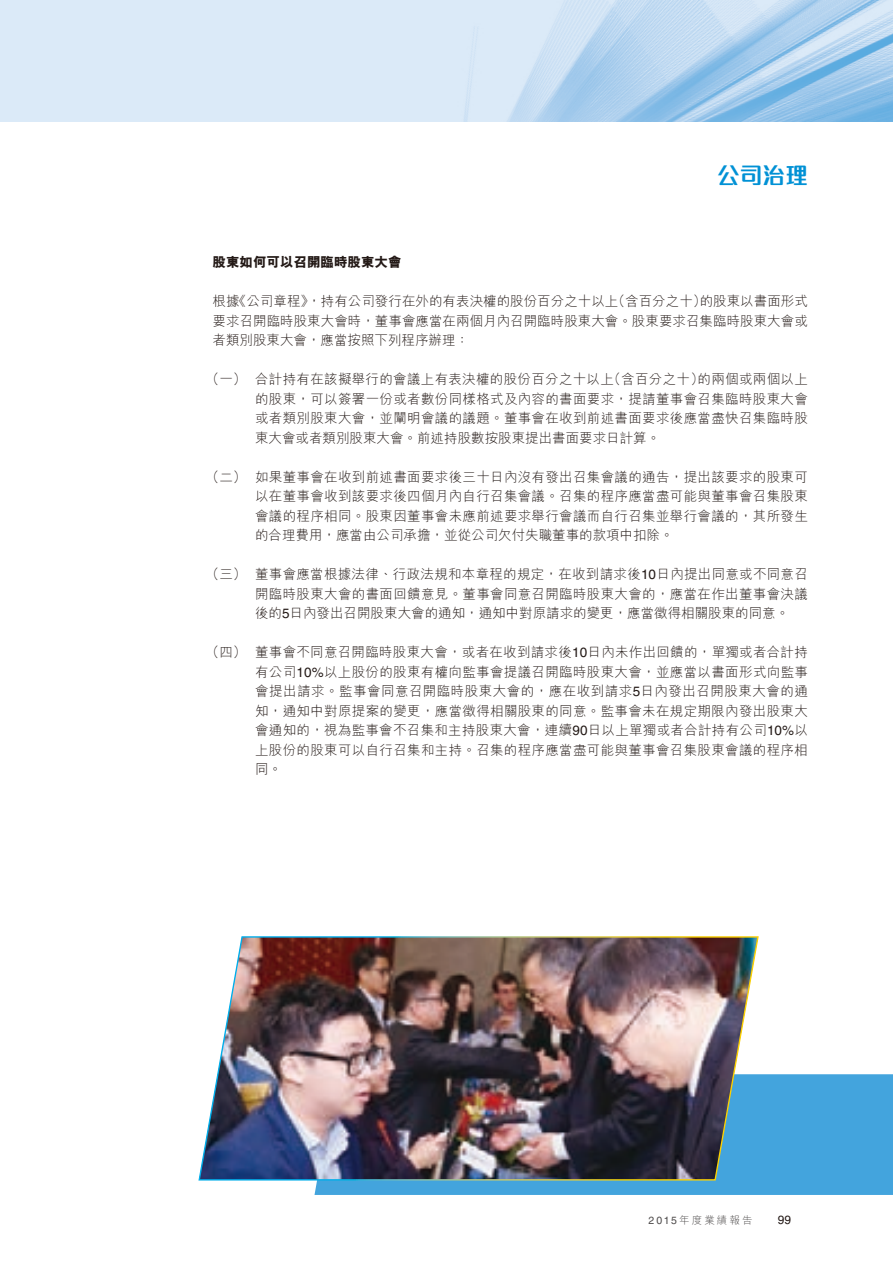
<style>
.page{position:relative;width:893px;height:1263px;background:#fff}
.page>*{position:absolute;margin:0;border:0;box-sizing:border-box;transform-origin:0 0}
.t1{font:700 22.5px "M Finance HK";color:#0091d5}
.t2{font:300 13.5px/19.5px "M Hei HK";color:#231916;text-align:justify}
.t3{font:800 13.5px "M Hei HK";color:#231916}
.t4{font:12px "Helvetica LT Std";color:#231916}
.t5{font:300 10.5px "M Hei HK";letter-spacing:.2em;color:#4d4a4a}
.s1{font-family:"Helvetica LT Std";font-weight:400}
</style>
<div class="page">
<img style="left:0;top:0;width:893px;height:121px">
<div style="left:314px;top:1074px;width:579px;height:121px;background:#43a4dd"></div>
<img style="left:198px;top:936px;width:562px;height:245px">
<h1 class="t1" style="left:717px;top:164px;width:92px">公司治理</h1>
<p class="t3" style="left:213px;top:255px;width:190px">股東如何可以召開臨時股東大會</p>
<p class="t2" style="left:213px;top:291px;width:597px">根據《公司章程》，持有公司發行在外的有表決權的股份百分之十以上（含百分之十）的股東以書面形式要求召開臨時股東大會時，董事會應當在兩個月內召開臨時股東大會。股東要求召集臨時股東大會或者類別股東大會，應當按照下列程序辦理：</p>
<p class="t2" style="left:255px;top:369px;width:554px;text-indent:-49px">（一） 合計持有在該擬舉行的會議上有表決權的股份百分之十以上（含百分之十）的兩個或兩個以上的股東，可以簽署一份或者數份同樣格式及內容的書面要求，提請董事會召集臨時股東大會或者類別股東大會，並闡明會議的議題。董事會在收到前述書面要求後應當盡快召集臨時股東大會或者類別股東大會。前述持股數按股東提出書面要求日計算。</p>
<p class="t2" style="left:255px;top:467px;width:554px;text-indent:-49px">（二） 如果董事會在收到前述書面要求後三十日內沒有發出召集會議的通告，提出該要求的股東可以在董事會收到該要求後四個月內自行召集會議。召集的程序應當盡可能與董事會召集股東會議的程序相同。股東因董事會未應前述要求舉行會議而自行召集並舉行會議的，其所發生的合理費用，應當由公司承擔，並從公司欠付失職董事的款項中扣除。</p>
<p class="t2" style="left:255px;top:564px;width:554px;text-indent:-49px">（三） 董事會應當根據法律、行政法規和本章程的規定，在收到請求後<span class="s1">10</span>日內提出同意或不同意召開臨時股東大會的書面回饋意見。董事會同意召開臨時股東大會的，應當在作出董事會決議後的<span class="s1">5</span>日內發出召開股東大會的通知，通知中對原請求的變更，應當徵得相關股東的同意。</p>
<p class="t2" style="left:255px;top:642px;width:554px;text-indent:-49px">（四） 董事會不同意召開臨時股東大會，或者在收到請求後<span class="s1">10</span>日內未作出回饋的，單獨或者合計持有公司<span class="s1">10%</span>以上股份的股東有權向監事會提議召開臨時股東大會，並應當以書面形式向監事會提出請求。監事會同意召開臨時股東大會的，應在收到請求<span class="s1">5</span>日內發出召開股東大會的通知，通知中對原提案的變更，應當徵得相關股東的同意。監事會未在規定期限內發出股東大會通知的，視為監事會不召集和主持股東大會，連續<span class="s1">90</span>日以上單獨或者合計持有公司<span class="s1">10%</span>以上股份的股東可以自行召集和主持。召集的程序應當盡可能與董事會召集股東會議的程序相同。</p>
<p class="t5" style="left:649px;top:1215px;width:106px"><span class="s1">2015</span>年度業績報告</p>
<p class="t4" style="left:778px;top:1213px;width:15px">99</p>
</div>
